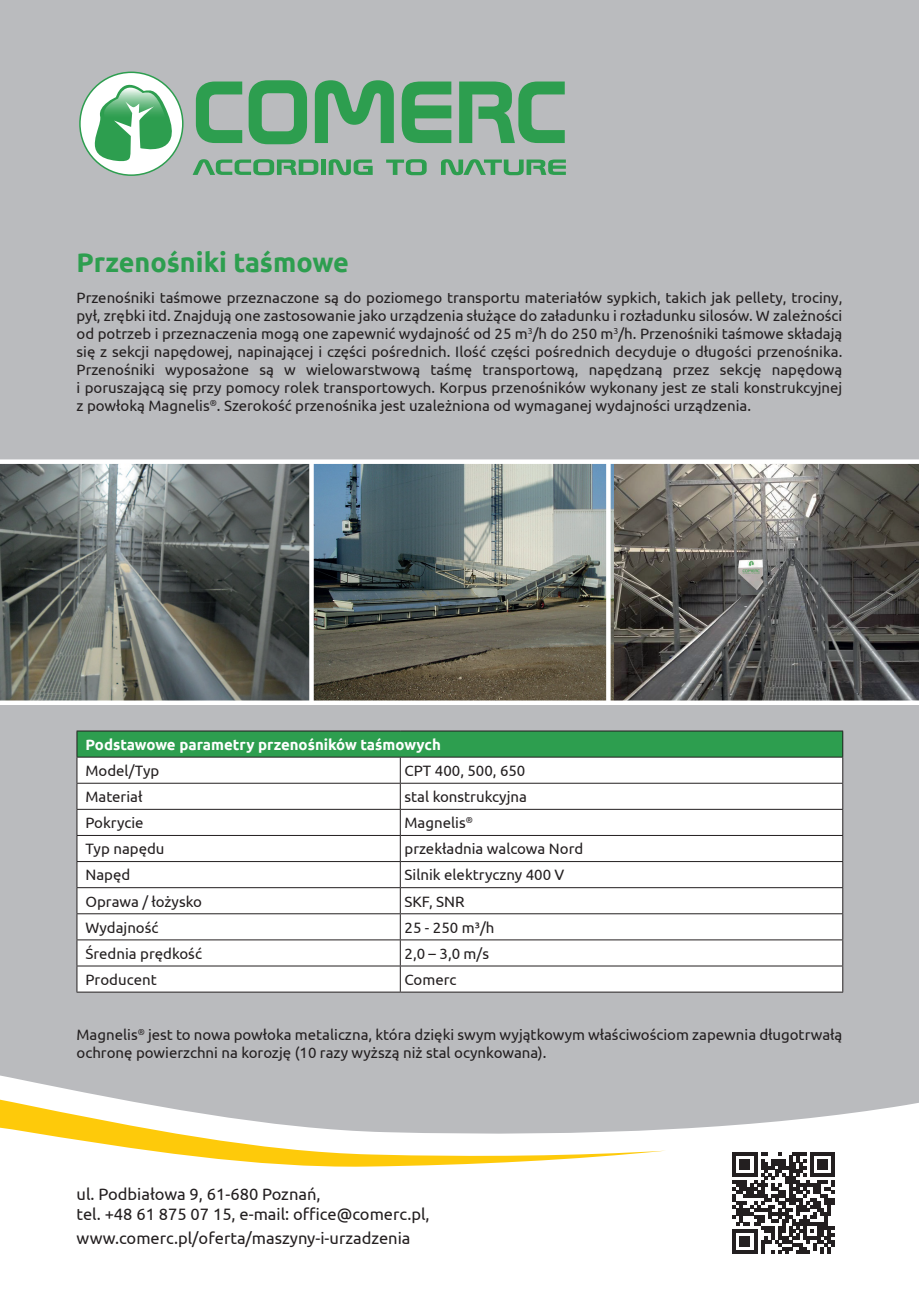
<style>
.page{position:relative;width:919px;height:1289px;background:#fff}
.page>*{position:absolute;margin:0;border:0;box-sizing:border-box;transform-origin:0 0}
.t1{font:700 27px "Ubuntu";color:#2d9e4f}
.t2{font:16.5px/19.8px "Ubuntu";color:#231f20}
.t3{font:15px/18px "Ubuntu";color:#231f20;text-align:justify}
.t4{font:700 15px "Ubuntu";color:#fff}
</style>
<div class="page">
<div style="left:0;top:0;width:918px;height:1288px;background:#babbbe"></div>
<svg style="left:0;top:1075px;width:918px;height:213px;fill:#fff"></svg>
<svg style="left:0;top:1098px;width:666px;height:69px"></svg>
<div style="left:80px;top:72px;width:103px;height:103px;background:#fff;border-radius:50%"></div>
<svg style="left:79px;top:74px;width:105px;height:88px"></svg>
<svg style="left:196px;top:81px;width:46px;height:62px"></svg>
<svg style="left:248px;top:80px;width:59px;height:64px"></svg>
<svg style="left:315px;top:80px;width:79px;height:63px"></svg>
<svg style="left:401px;top:81px;width:50px;height:62px"></svg>
<svg style="left:459px;top:81px;width:105px;height:62px"></svg>
<svg style="left:192px;top:159px;width:126px;height:16px"></svg>
<div style="left:321px;top:159px;width:5px;height:16px;background:#2d9e4f"></div>
<svg style="left:329px;top:159px;width:43px;height:16px"></svg>
<svg style="left:386px;top:159px;width:40px;height:16px"></svg>
<svg style="left:441px;top:159px;width:125px;height:16px"></svg>
<div style="left:77px;top:731px;width:765px;height:26px;background:#2d9e4f"></div>
<div style="left:78px;top:757px;width:764px;height:234px;background:#fff"></div>
<hr style="left:77px;top:730px;width:323px;height:1px;background:#231f20">
<hr style="left:400px;top:730px;width:443px;height:1px;background:#231f20">
<hr style="left:77px;top:756px;width:323px;height:1px;background:#231f20">
<hr style="left:400px;top:756px;width:443px;height:1px;background:#231f20">
<hr style="left:77px;top:782px;width:323px;height:1px;background:#231f20">
<hr style="left:400px;top:782px;width:443px;height:1px;background:#231f20">
<hr style="left:77px;top:809px;width:323px;height:1px;background:#231f20">
<hr style="left:400px;top:809px;width:443px;height:1px;background:#231f20">
<hr style="left:77px;top:835px;width:323px;height:1px;background:#231f20">
<hr style="left:400px;top:835px;width:443px;height:1px;background:#231f20">
<hr style="left:77px;top:861px;width:323px;height:1px;background:#231f20">
<hr style="left:400px;top:861px;width:443px;height:1px;background:#231f20">
<hr style="left:77px;top:887px;width:323px;height:1px;background:#231f20">
<hr style="left:400px;top:887px;width:443px;height:1px;background:#231f20">
<hr style="left:77px;top:913px;width:323px;height:1px;background:#231f20">
<hr style="left:400px;top:913px;width:443px;height:1px;background:#231f20">
<hr style="left:77px;top:939px;width:323px;height:1px;background:#231f20">
<hr style="left:400px;top:939px;width:443px;height:1px;background:#231f20">
<hr style="left:77px;top:965px;width:323px;height:1px;background:#231f20">
<svg style="left:77px;top:731px;width:1px;height:260px"></svg>
<hr style="left:400px;top:965px;width:443px;height:1px;background:#231f20">
<svg style="left:400px;top:757px;width:1px;height:234px"></svg>
<svg style="left:842px;top:731px;width:1px;height:260px"></svg>
<hr style="left:77px;top:991px;width:323px;height:1px;background:#231f20">
<hr style="left:400px;top:991px;width:443px;height:1px;background:#231f20">
<img style="left:613px;top:464px;width:305px;height:236px">
<img style="left:0;top:464px;width:613px;height:236px">
<div style="left:0;top:459px;width:918px;height:5px;background:#fff"></div>
<div style="left:309px;top:461px;width:5px;height:241px;background:#fff"></div>
<svg style="left:606px;top:464px;width:4px;height:236px"></svg>
<div style="left:0;top:700px;width:918px;height:5px;background:#fff"></div>
<div style="left:725px;top:1144px;width:117px;height:117px;background:#fff"></div>
<svg style="left:732px;top:1152px;width:102px;height:102px"></svg>
<h1 class="t1" style="left:77px;top:246px;width:274px">Przenośniki taśmowe</h1>
<p class="t3" style="left:77px;top:288px;width:767px">Przenośniki taśmowe przeznaczone są do poziomego transportu materiałów sypkich, takich jak pellety, trociny, pył, zrębki itd. Znajdują one zastosowanie jako urządzenia służące do załadunku i rozładunku silosów. W zależności od potrzeb i przeznaczenia mogą one zapewnić wydajność od 25 m<sup>3</sup>/h do 250 m<sup>3</sup>/h. Przenośniki taśmowe składają się z sekcji napędowej, napinającej i części pośrednich. Ilość części pośrednich decyduje o długości przenośnika.<br>Przenośniki wyposażone są w wielowarstwową taśmę transportową, napędzaną przez sekcję napędową i poruszającą się przy pomocy rolek transportowych. Korpus przenośników wykonany jest ze stali konstrukcyjnej z powłoką Magnelis<sup>®</sup>. Szerokość przenośnika jest uzależniona od wymaganej wydajności urządzenia.</p>
<p class="t4" style="left:85px;top:735px;width:357px">Podstawowe parametry przenośników taśmowych</p>
<p class="t3" style="left:85px;top:761px;width:75px">Model/Typ</p>
<p class="t3" style="left:404px;top:761px;width:122px">CPT 400, 500, 650</p>
<p class="t3" style="left:85px;top:787px;width:58px">Materiał</p>
<p class="t3" style="left:404px;top:787px;width:124px">stal konstrukcyjna</p>
<p class="t3" style="left:85px;top:813px;width:60px">Pokrycie</p>
<p class="t3" style="left:404px;top:813px;width:70px">Magnelis<sup>®</sup></p>
<p class="t3" style="left:85px;top:839px;width:81px">Typ napędu</p>
<p class="t3" style="left:404px;top:839px;width:180px">przekładnia walcowa Nord</p>
<p class="t3" style="left:85px;top:865px;width:46px">Napęd</p>
<p class="t3" style="left:404px;top:865px;width:161px">Silnik elektryczny 400 V</p>
<p class="t3" style="left:85px;top:891px;width:118px">Oprawa / łożysko</p>
<p class="t3" style="left:404px;top:891px;width:61px">SKF, SNR</p>
<p class="t3" style="left:85px;top:917px;width:74px">Wydajność</p>
<p class="t3" style="left:404px;top:917px;width:91px">25 - 250 m³/h</p>
<p class="t3" style="left:85px;top:944px;width:118px">Średnia prędkość</p>
<p class="t3" style="left:404px;top:944px;width:86px">2,0 – 3,0 m/s</p>
<p class="t3" style="left:85px;top:970px;width:73px">Producent</p>
<p class="t3" style="left:404px;top:970px;width:53px">Comerc</p>
<p class="t3" style="left:77px;top:1024px;width:767px">Magnelis<sup>®</sup> jest to nowa powłoka metaliczna, która dzięki swym wyjątkowym właściwościom zapewnia długotrwałą ochronę powierzchni na korozję (10 razy wyższą niż stal ocynkowana).</p>
<p class="t2" style="left:77px;top:1183px;width:354px">ul. Podbiałowa 9, 61-680 Poznań,<br>tel. +48 61 875 07 15, e-mail: office@comerc.pl,</p>
<p class="t2" style="left:77px;top:1227px;width:335px">www.comerc.pl/oferta/maszyny-i-urzadzenia</p>
</div>
